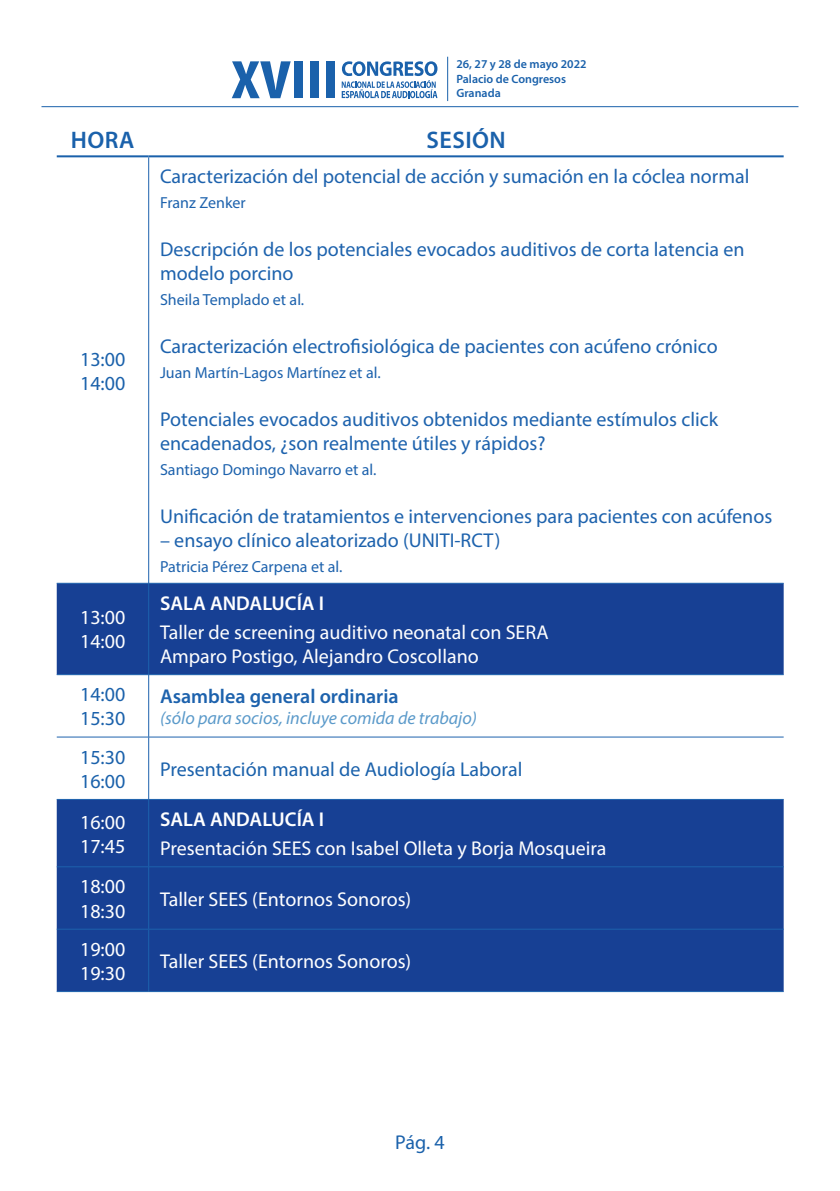
<style>
.page{position:relative;width:840px;height:1191px;background:#fff}
.page>*{position:absolute;margin:0;border:0;box-sizing:border-box;transform-origin:0 0}
.t1{font:600 24px "Myriad Pro";letter-spacing:.02em;color:#1a61ab}
.t2{font:20px/24px "Myriad Pro";color:#1d62ad}
.t3{font:20px/24px "Myriad Pro";color:#fff}
.t4{font:20px/24px "Myriad Pro";color:#1a61ab}
.t5{font:600 20px "Myriad Pro";color:#fff}
.t6{font:600 20px "Myriad Pro";color:#1d62ad}
.t7{font:italic 18px "Myriad Pro";color:#5b9aca}
.t8{font:16px "Myriad Pro";color:#1d62ad}
.t9{font:600 12px/14.4px "Myriad Pro";color:#1a61ab}
</style>
<div class="page">
<svg style="left:341px;top:61px;width:96px;height:37px"></svg>
<svg style="left:232px;top:61px;width:58px;height:37px"></svg>
<div style="left:294px;top:61px;width:8px;height:37px;background:#1a61ab"></div>
<div style="left:310px;top:61px;width:8px;height:37px;background:#1a61ab"></div>
<div style="left:326px;top:61px;width:9px;height:37px;background:#1a61ab"></div>
<hr style="left:447px;top:57px;width:1px;height:44px;background:#1a61ab">
<hr style="left:41px;top:106px;width:757px;height:1px;background:#1a61ab">
<svg style="left:57px;top:584px;width:726px;height:407px;fill:#174094"></svg>
<hr style="left:148px;top:157px;width:1px;height:426px;background:#1d62ad">
<hr style="left:57px;top:583px;width:92px;height:1px;background:#1d62ad">
<hr style="left:149px;top:583px;width:634px;height:1px;background:#1d62ad">
<hr style="left:148px;top:583px;width:1px;height:91px;background:#1d62ad">
<hr style="left:57px;top:674px;width:92px;height:1px;background:#1d62ad">
<hr style="left:149px;top:674px;width:634px;height:1px;background:#1d62ad">
<hr style="left:148px;top:675px;width:1px;height:62px;background:#1d62ad">
<hr style="left:57px;top:736px;width:92px;height:1px;background:#1d62ad">
<hr style="left:149px;top:736px;width:634px;height:1px;background:#1d62ad">
<hr style="left:148px;top:737px;width:1px;height:62px;background:#1d62ad">
<hr style="left:57px;top:799px;width:92px;height:1px;background:#1d62ad">
<hr style="left:149px;top:799px;width:634px;height:1px;background:#1d62ad">
<hr style="left:148px;top:799px;width:1px;height:67px;background:#1d62ad">
<hr style="left:57px;top:866px;width:92px;height:1px;background:#1d62ad">
<hr style="left:149px;top:866px;width:634px;height:1px;background:#1d62ad">
<hr style="left:148px;top:867px;width:1px;height:62px;background:#1d62ad">
<hr style="left:57px;top:929px;width:92px;height:1px;background:#1d62ad">
<hr style="left:149px;top:929px;width:634px;height:1px;background:#1d62ad">
<hr style="left:148px;top:929px;width:1px;height:62px;background:#1d62ad">
<hr style="left:57px;top:991px;width:92px;height:1px;background:#1d62ad">
<hr style="left:149px;top:991px;width:634px;height:1px;background:#1d62ad">
<hr style="left:57px;top:155px;width:92px;height:2px;background:#1a61ab">
<hr style="left:149px;top:155px;width:634px;height:2px;background:#1a61ab">
<p class="t9" style="left:456px;top:57px;width:131px">26, 27 y 28 de mayo 2022<br>Palacio de Congresos<br>Granada</p>
<p class="t1" style="left:71px;top:125px;width:65px">HORA</p>
<p class="t1" style="left:426px;top:125px;width:81px">SESIÓN</p>
<p class="t4" style="left:80px;top:347px;width:47px">13:00<br>14:00</p>
<p class="t3" style="left:80px;top:605px;width:47px">13:00<br>14:00</p>
<p class="t2" style="left:160px;top:164px;width:590px">Caracterización del potencial de acción y sumación en la cóclea normal</p>
<p class="t8" style="left:160px;top:193px;width:87px">Franz Zenker</p>
<p class="t2" style="left:160px;top:237px;width:585px">Descripción de los potenciales evocados auditivos de corta latencia en modelo porcino</p>
<p class="t8" style="left:160px;top:290px;width:146px">Sheila Templado et al.</p>
<p class="t2" style="left:160px;top:334px;width:559px">Caracterización electrofisiológica de pacientes con acúfeno crónico</p>
<p class="t8" style="left:160px;top:363px;width:222px">Juan Martín-Lagos Martínez et al.</p>
<p class="t2" style="left:160px;top:407px;width:559px">Potenciales evocados auditivos obtenidos mediante estímulos click encadenados, ¿son realmente útiles y rápidos?</p>
<p class="t8" style="left:160px;top:460px;width:218px">Santiago Domingo Navarro et al.</p>
<p class="t2" style="left:160px;top:504px;width:613px">Unificación de tratamientos e intervenciones para pacientes con acúfenos</p>
<p class="t2" style="left:160px;top:528px;width:342px">– ensayo clínico aleatorizado (UNITI-RCT)</p>
<p class="t8" style="left:160px;top:557px;width:184px">Patricia Pérez Carpena et al.</p>
<p class="t5" style="left:160px;top:590px;width:165px">SALA ANDALUCÍA I</p>
<p class="t3" style="left:160px;top:620px;width:390px">Taller de screening auditivo neonatal con SERA<br>Amparo Postigo, Alejandro Coscollano</p>
<p class="t4" style="left:80px;top:682px;width:47px">14:00<br>15:30</p>
<p class="t6" style="left:160px;top:683px;width:240px">Asamblea general ordinaria</p>
<p class="t7" style="left:160px;top:707px;width:318px">(sólo para socios, incluye comida de trabajo)</p>
<p class="t4" style="left:80px;top:744px;width:47px">15:30<br>16:00</p>
<p class="t4" style="left:160px;top:756px;width:363px">Presentación manual de Audiología Laboral</p>
<p class="t3" style="left:80px;top:809px;width:47px">16:00<br>17:45</p>
<p class="t5" style="left:160px;top:806px;width:165px">SALA ANDALUCÍA I</p>
<p class="t3" style="left:160px;top:836px;width:448px">Presentación SEES con Isabel Olleta y Borja Mosqueira</p>
<p class="t3" style="left:80px;top:874px;width:47px">18:00<br>18:30</p>
<p class="t3" style="left:160px;top:886px;width:253px">Taller SEES (Entornos Sonoros)</p>
<p class="t3" style="left:80px;top:937px;width:47px">19:00<br>19:30</p>
<p class="t3" style="left:160px;top:949px;width:253px">Taller SEES (Entornos Sonoros)</p>
<p class="t4" style="left:395px;top:1130px;width:51px">Pág. 4</p>
</div>
